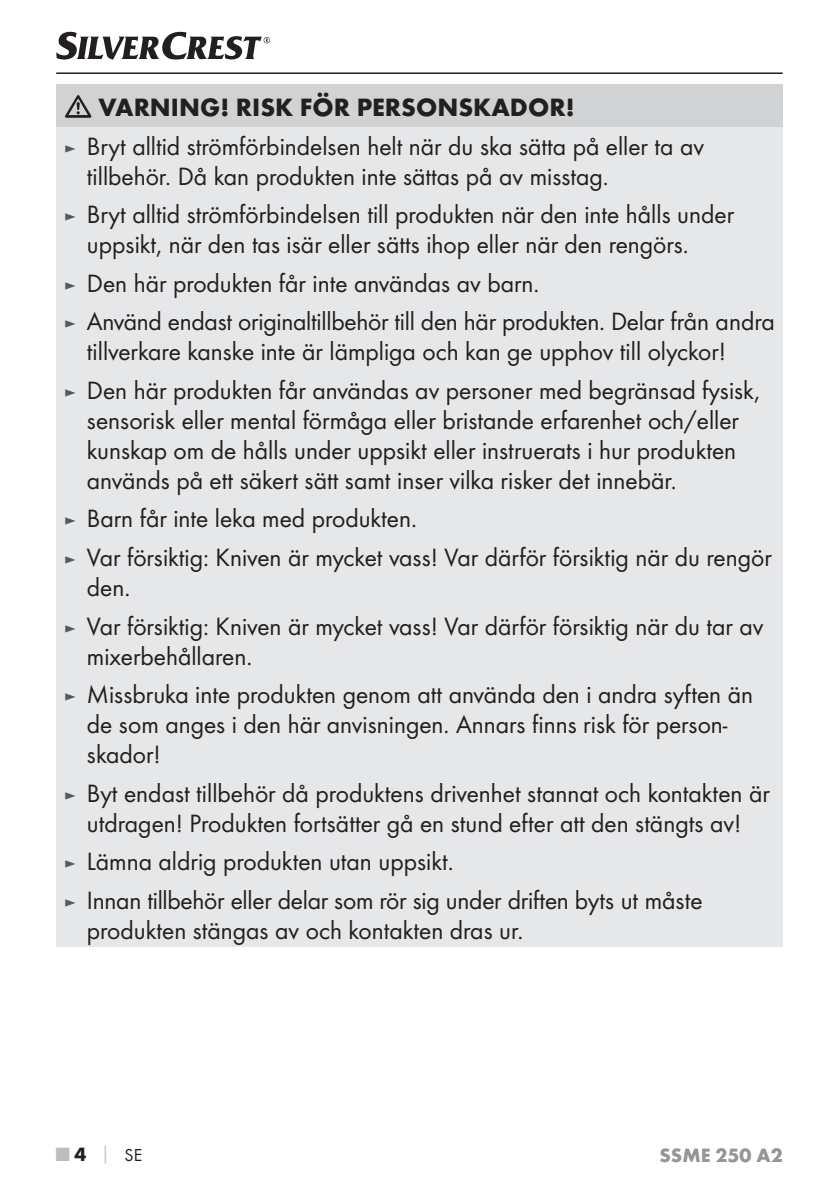
<style>
.page{position:relative;width:839px;height:1190px;background:#fff}
.page>*{position:absolute;margin:0;border:0;box-sizing:border-box;transform-origin:0 0}
.t1{font:26px/30px "Futura Boo";color:#231f20}
.t2{font:700 26px "Futura";color:#231f20}
.t3{font:700 20px "Futura";color:#939598}
.t4{font:18px "Futura Boo";color:#231f20}
.s1{font-size:18px;color:#57585a}
.s2{font-family:"Futura";font-weight:700;font-size:20px;color:#bcbdc0}
.s3{font-family:"Futura";font-weight:700;font-size:20px}
.s4{font-family:"Futura";font-weight:700;color:#bcbdc0}
</style>
<div class="page">
<hr style="left:56px;top:72px;width:726px;height:2px;background:#231f20">
<svg style="left:56px;top:32px;width:214px;height:28px"></svg>
<div style="left:56px;top:85px;width:726px;height:42px;background:#d1d2d4"></div>
<div style="left:56px;top:127px;width:726px;height:819px;background:#e6e7e9"></div>
<svg style="left:65px;top:95px;width:26px;height:23px"></svg>
<p class="t2" style="left:98px;top:91px;width:477px">VARNING! RISK FÖR PERSONSKADOR!</p>
<p class="t1" style="left:87px;top:131px;width:618px;text-indent:-23px"><span class="s1">►</span> Bryt alltid strömförbindelsen helt när du ska sätta på eller ta av tillbehör. Då kan produkten inte sättas på av misstag.</p>
<p class="t1" style="left:87px;top:199px;width:648px;text-indent:-23px"><span class="s1">►</span> Bryt alltid strömförbindelsen till produkten när den inte hålls under uppsikt, när den tas isär eller sätts ihop eller när den rengörs.</p>
<p class="t1" style="left:64px;top:264px;width:711px;line-height:38.6px"><span class="s1">►</span> Den här produkten får inte användas av barn.<br><span class="s1">►</span> Använd endast originaltillbehör till den här produkten. Delar från andra</p>
<p class="t1" style="left:64px;top:332px;width:696px;line-height:38.4px;text-align:center">tillverkare kanske inte är lämpliga och kan ge upphov till olyckor!<br><span class="s1">►</span> Den här produkten får användas av personer med begränsad fysisk,</p>
<p class="t1" style="left:87px;top:405px;width:653px;text-align:justify">sensorisk eller mental förmåga eller bristande erfarenhet och/eller kunskap om de hålls under uppsikt eller instruerats i hur produkten används på ett säkert sätt samt inser vilka risker det innebär.</p>
<p class="t1" style="left:64px;top:499px;width:708px;line-height:38.6px"><span class="s1">►</span> Barn får inte leka med produkten.<br><span class="s1">►</span> Var försiktig: Kniven är mycket vass! Var därför försiktig när du rengör</p>
<p class="t1" style="left:64px;top:568px;width:700px;line-height:38.4px;text-indent:23px">den.<br><span class="s1">►</span> Var försiktig: Kniven är mycket vass! Var därför försiktig när du tar av</p>
<p class="t1" style="left:64px;top:636px;width:690px;line-height:38.4px;text-indent:23px">mixerbehållaren.<br><span class="s1">►</span> Missbruka inte produkten genom att använda den i andra syften än</p>
<p class="t1" style="left:87px;top:709px;width:641px">de som anges i den här anvisningen. Annars finns risk för person&shy;skador!</p>
<p class="t1" style="left:64px;top:777px;width:706px;text-align:center"><span class="s1">►</span> Byt endast tillbehör då produktens drivenhet stannat och kontakten är utdragen! Produkten fortsätter gå en stund efter att den stängts av!</p>
<p class="t1" style="left:64px;top:842px;width:639px;line-height:38.6px"><span class="s1">►</span> Lämna aldrig produkten utan uppsikt.<br><span class="s1">►</span> Innan tillbehör eller delar som rör sig under driften byts ut måste</p>
<p class="t1" style="left:87px;top:914px;width:434px">produkten stängas av och kontakten dras ur.</p>
<p class="t4" style="left:56px;top:1144px;width:87px"><span class="s2">■</span> <span class="s3">4</span> <span class="s4">│</span> SE</p>
<p class="t3" style="left:659px;top:1143px;width:125px">SSME 250 A2</p>
</div>
